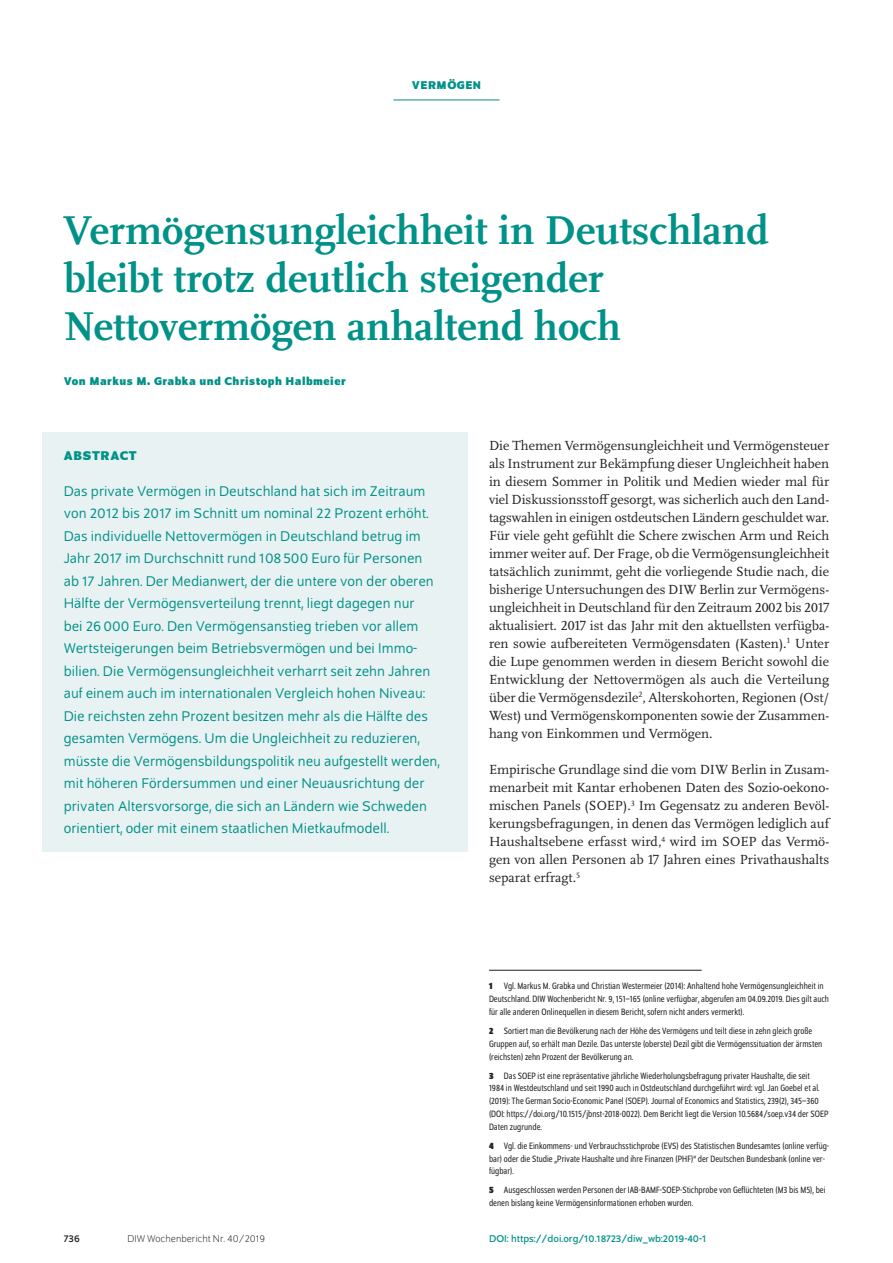
<style>
.page{position:relative;width:893px;height:1263px;background:#fff}
.page>*{position:absolute;margin:0;border:0;box-sizing:border-box;transform-origin:0 0}
.t1{font:700 42px/48px "Scala Pro";color:#009188}
.t2{font:15px/22.5px "Schumpeter Blond";color:#009188}
.t3{font:13.8px/18px "Scala Pro";color:#231f20;text-align:justify}
.t4{font:700 13.5px "Schumpeter";letter-spacing:.05em;color:#009188}
.t5{font:700 12px "Schumpeter";letter-spacing:.04em;color:#009188}
.t6{font:10.5px "Schumpeter";color:#009188}
.t7{font:300 10.5px "Schumpeter";color:#231f20}
.t8{font:10.5px "Schumpeter";color:#231f20}
.t9{font:semi-condensed 9.75px/12.8px "Schumpeter Blond";color:#231f20}
.s1{font-family:"Schumpeter";font-weight:700}
</style>
<div class="page">
<hr style="left:393px;top:100px;width:107px;height:1px;background:#009188">
<div style="left:43px;top:432px;width:425px;height:419px;background:#e9f2f2"></div>
<hr style="left:489px;top:970px;width:213px;height:1px;background:#231f20">
<p class="t5" style="left:412px;top:79px;width:70px">VERMÖGEN</p>
<h1 class="t1" style="left:64px;top:203px;width:706px">Vermögensungleichheit in Deutschland bleibt trotz deutlich steigender<br>Nettovermögen anhaltend hoch</h1>
<p class="t5" style="left:64px;top:374px;width:283px">Von Markus M. Grabka und Christoph Halbmeier</p>
<h3 class="t4" style="left:64px;top:448px;width:75px">ABSTRACT</h3>
<p class="t2" style="left:64px;top:480px;width:378px">Das private Vermögen in Deutschland hat sich im Zeitraum von 2012 bis 2017 im Schnitt um nominal 22 Prozent erhöht.<br>Das individuelle Nettovermögen in Deutschland betrug im Jahr 2017 im Durchschnitt rund 108500 Euro für Personen ab 17 Jahren. Der Medianwert, der die untere von der oberen Hälfte der Vermögensverteilung trennt, liegt dagegen nur<br>bei 26000 Euro. Den Vermögensanstieg trieben vor allem Wertsteigerungen beim Betriebsvermögen und bei Immo&shy;bilien. Die Vermögensungleichheit verharrt seit zehn Jahren auf einem auch im internationalen Vergleich hohen Niveau:<br>Die reichsten zehn Prozent besitzen mehr als die Hälfte des gesamten Vermögens. Um die Ungleichheit zu reduzieren, müsste die Vermögensbildungspolitik neu aufgestellt werden, mit höheren Fördersummen und einer Neuausrichtung der privaten Altersvorsorge, die sich an Ländern wie Schweden orientiert, oder mit einem staatlichen Mietkaufmodell.</p>
<p class="t3" style="left:489px;top:436px;width:342px">Die Themen Vermögensungleichheit und Vermögensteuer als Instrument zur Bekämpfung dieser Ungleichheit haben in diesem Sommer in Politik und Medien wieder mal für viel Diskussionsstoff gesorgt, was sicherlich auch den Land&shy;tagswahlen in einigen ostdeutschen Ländern geschuldet war.<br>Für viele geht gefühlt die Schere zwischen Arm und Reich immer weiter auf. Der Frage, ob die Vermögensungleichheit tatsächlich zunimmt, geht die vorliegende Studie nach, die bisherige Untersuchungen des DIW Berlin zur Vermögens&shy;ungleichheit in Deutschland für den Zeitraum 2002 bis 2017 aktualisiert. 2017 ist das Jahr mit den aktuellsten verfügba&shy;ren sowie aufbereiteten Vermögensdaten (Kasten).<sup>1</sup> Unter die Lupe genommen werden in diesem Bericht sowohl die Entwicklung der Nettovermögen als auch die Verteilung über die Vermögensdezile<sup>2</sup>, Alterskohorten, Regionen (Ost/ West) und Vermögenskomponenten sowie der Zusammen&shy;hang von Einkommen und Vermögen.</p>
<p class="t3" style="left:489px;top:760px;width:342px">Empirische Grundlage sind die vom DIW Berlin in Zusam&shy;menarbeit mit Kantar erhobenen Daten des Sozio-oekono&shy;mischen Panels (SOEP).<sup>3</sup> Im Gegensatz zu anderen Bevöl&shy;kerungsbefragungen, in denen das Vermögen lediglich auf Haushaltsebene erfasst wird,<sup>4</sup> wird im SOEP das Vermö&shy;gen von allen Personen ab 17 Jahren eines Privathaushalts separat erfragt.<sup>5</sup></p>
<p class="t9" style="left:489px;top:980px;width:342px"><span class="s1">1</span> Vgl. Markus M. Grabka und Christian Westermeier (2014): Anhaltend hohe Vermögensungleichheit in<br>Deutschland. DIW Wochenbericht Nr. 9, 151–165 (online verfügbar, abgerufen am 04.09.2019. Dies gilt auch für alle anderen Onlinequellen in diesem Bericht, sofern nicht anders vermerkt).</p>
<p class="t9" style="left:489px;top:1025px;width:335px"><span class="s1">2</span> Sortiert man die Bevölkerung nach der Höhe des Vermögens und teilt diese in zehn gleich große<br>Gruppen auf, so erhält man Dezile. Das unterste (oberste) Dezil gibt die Vermögenssituation der ärmsten (reichsten) zehn Prozent der Bevölkerung an.</p>
<p class="t9" style="left:489px;top:1069px;width:341px"><span class="s1">3</span> Das SOEP ist eine repräsentative jährliche Wiederholungsbefragung privater Haushalte, die seit<br>1984 in Westdeutschland und seit 1990 auch in Ostdeutschland durchgeführt wird: vgl. Jan Goebel et al. (2019): The German Socio-Economic Panel (SOEP). Journal of Economics and Statistics, 239(2), 345–360 (DOI: https://doi.org/10.1515/jbnst-2018-0022). Dem Bericht liegt die Version 10.5684/soep.v34 der SOEP Daten zugrunde.</p>
<p class="t9" style="left:489px;top:1139px;width:342px"><span class="s1">4</span> Vgl. die Einkommens- und Verbrauchsstichprobe (EVS) des Statistischen Bundesamtes (online verfüg&shy;bar) oder die Studie „Private Haushalte und ihre Finanzen (PHF)“ der Deutschen Bundesbank (online ver&shy;fügbar).</p>
<p class="t9" style="left:489px;top:1184px;width:338px"><span class="s1">5</span> Ausgeschlossen werden Personen der IAB-BAMF-SOEP-Stichprobe von Geflüchteten (M3 bis M5), bei denen bislang keine Vermögensinformationen erhoben wurden.</p>
<p class="t8" style="left:64px;top:1233px;width:18px">736</p>
<p class="t7" style="left:128px;top:1234px;width:139px">DIW Wochenbericht Nr. 40/2019</p>
<p class="t6" style="left:489px;top:1233px;width:218px">DOI: https://doi.org/10.18723/diw_wb:2019-40-1</p>
</div>
